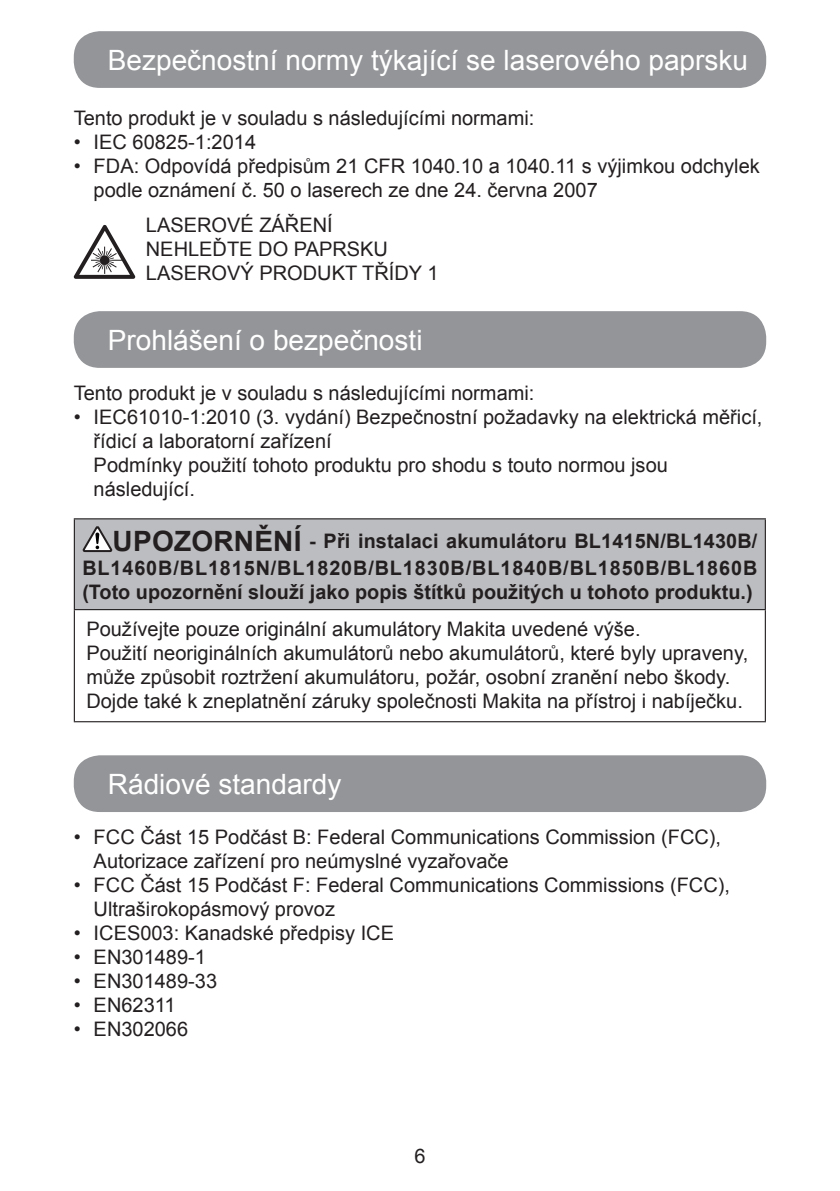
<style>
.page{position:relative;width:840px;height:1191px;background:#fff}
.page>*{position:absolute;margin:0;border:0;box-sizing:border-box;transform-origin:0 0}
.t1{font:28px "Arial";color:#fff}
.t2{font:20px/24px "Arial";color:#231f20}
.t3{font:700 20px/27.2px "Arial";letter-spacing:.045em;color:#231f20;text-align:right}
.t4{font:700 20px "Arial";letter-spacing:.01em;color:#231f20}
.s1{font-size:28px}
</style>
<div class="page">
<div style="left:74px;top:31px;width:691px;height:57px;background:#939598;border-radius:26px"></div>
<svg style="left:74px;top:225px;width:61px;height:54px"></svg>
<div style="left:74px;top:311px;width:691px;height:57px;background:#939598;border-radius:26px"></div>
<div style="left:74px;top:519px;width:690px;height:90px;background:#bcbdc0"></div>
<hr style="left:74px;top:610px;width:1px;height:111px;background:#231f20">
<hr style="left:764px;top:610px;width:1px;height:111px;background:#231f20">
<hr style="left:74px;top:518px;width:691px;height:1px;background:#231f20">
<hr style="left:74px;top:519px;width:1px;height:90px;background:#231f20">
<hr style="left:764px;top:519px;width:1px;height:90px;background:#231f20">
<hr style="left:74px;top:609px;width:691px;height:1px;background:#231f20">
<hr style="left:74px;top:721px;width:691px;height:1px;background:#231f20">
<svg style="left:82px;top:526px;width:30px;height:26px"></svg>
<div style="left:74px;top:755px;width:691px;height:57px;background:#939598;border-radius:26px"></div>
<h1 class="t1" style="left:108px;top:41px;width:641px">Bezpečnostní normy týkající se laserového paprsku</h1>
<p class="t2" style="left:74px;top:106px;width:462px">Tento produkt je v souladu s následujícími normami:</p>
<p class="t2" style="left:74px;top:130px;width:184px">• IEC 60825-1:2014</p>
<p class="t2" style="left:94px;top:154px;width:667px;text-indent:-20px">• FDA: Odpovídá předpisům 21 CFR 1040.10 a 1040.11 s výjimkou odchylek podle oznámení č. 50 o laserech ze dne 24. června 2007</p>
<p class="t2" style="left:146px;top:213px;width:294px">LASEROVÉ ZÁŘENÍ<br>NEHLEĎTE DO PAPRSKU<br>LASEROVÝ PRODUKT TŘÍDY 1</p>
<h1 class="t1" style="left:108px;top:321px;width:316px">Prohlášení o bezpečnosti</h1>
<p class="t2" style="left:74px;top:381px;width:462px">Tento produkt je v souladu s následujícími normami:</p>
<p class="t2" style="left:94px;top:405px;width:670px;text-indent:-20px">• IEC61010-1:2010 (3. vydání) Bezpečnostní požadavky na elektrická měřicí, řídicí a laboratorní zařízení<br>Podmínky použití tohoto produktu pro shodu s touto normou jsou následující.</p>
<p class="t3" style="left:82px;top:528px;width:676px"><span class="s1">UPOZORNĚNÍ</span> - Při instalaci akumulátoru BL1415N/BL1430B/<br>BL1460B/BL1815N/BL1820B/BL1830B/BL1840B/BL1850B/BL1860B</p>
<p class="t4" style="left:82px;top:579px;width:671px">(Toto upozornění slouží jako popis štítků použitých u tohoto produktu.)</p>
<p class="t2" style="left:86px;top:616px;width:663px">Používejte pouze originální akumulátory Makita uvedené výše.<br>Použití neoriginálních akumulátorů nebo akumulátorů, které byly upraveny, může způsobit roztržení akumulátoru, požár, osobní zranění nebo škody.<br>Dojde také k zneplatnění záruky společnosti Makita na přístroj i nabíječku.</p>
<h1 class="t1" style="left:108px;top:765px;width:235px">Rádiové standardy</h1>
<p class="t2" style="left:94px;top:825px;width:628px;text-indent:-20px">• FCC Část 15 Podčást B: Federal Communications Commission (FCC),<br>Autorizace zařízení pro neúmyslné vyzařovače</p>
<p class="t2" style="left:94px;top:873px;width:637px;text-indent:-20px">• FCC Část 15 Podčást F: Federal Communications Commissions (FCC),<br>Ultraširokopásmový provoz</p>
<p class="t2" style="left:74px;top:921px;width:321px">• ICES003: Kanadské předpisy ICE</p>
<p class="t2" style="left:74px;top:945px;width:134px">• EN301489-1</p>
<p class="t2" style="left:74px;top:969px;width:145px">• EN301489-33</p>
<p class="t2" style="left:74px;top:993px;width:103px">• EN62311</p>
<p class="t2" style="left:74px;top:1017px;width:116px">• EN302066</p>
<p class="t2" style="left:414px;top:1144px;width:13px">6</p>
</div>
